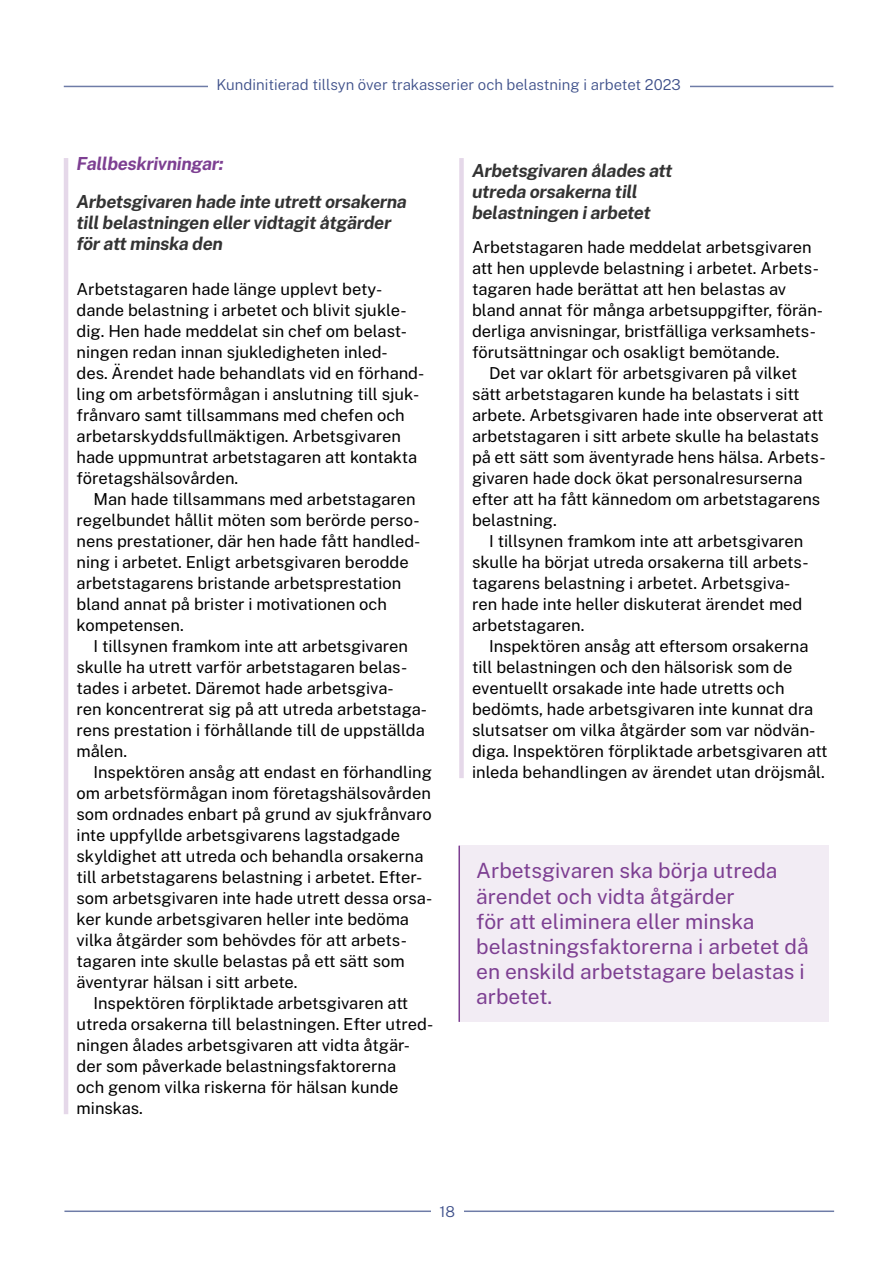
<style>
.page{position:relative;width:893px;height:1263px;background:#fff}
.page>*{position:absolute;margin:0;border:0;box-sizing:border-box;transform-origin:0 0}
.t1{font:21px/25.2px "Public Sans";color:#7d3f92}
.tapauskuvausotsikko{font:italic 700 18px/21px "Public Sans";letter-spacing:-.02em;color:#333}
.tapauskuvausotsikko-2{font:italic 700 18px "Public Sans";letter-spacing:-.02em;color:#7d3f92}
.leipis__liehu_kavenn{font:16.5px/21px "Public Sans";color:#000}
.alkuleipis__liehu_ka{font:16.5px/21px "Public Sans";color:#000}
.t2{font:300 15px "Public Sans";color:#3e508a}
</style>
<div class="page">
<hr style="left:64px;top:86px;width:769px;height:1px;background:#6e7ca7">
<div style="left:208px;top:68px;width:481px;height:34px;background:#fff"></div>
<hr style="left:64px;top:1210px;width:770px;height:2px;background:#6e7ca7">
<div style="left:431px;top:1194px;width:32px;height:35px;background:#fff"></div>
<hr style="left:64px;top:158px;width:4px;height:956px;background:#e5d8e9">
<div style="left:459px;top:158px;width:5px;height:620px;background:#e5d8e9"></div>
<div style="left:459px;top:846px;width:370px;height:176px;background:#f2ecf4"></div>
<hr style="left:458px;top:846px;width:2px;height:176px;background:#7d3f92">
<p class="t2" style="left:216px;top:75px;width:466px">Kundinitierad tillsyn över trakasserier och belastning i arbetet 2023</p>
<h3 class="tapauskuvausotsikko-2" style="left:77px;top:151px;width:149px">Fallbeskrivningar:</h3>
<h3 class="tapauskuvausotsikko" style="left:77px;top:190px;width:332px">Arbetsgivaren hade inte utrett orsakerna till belastningen eller vidtagit åtgärder för att minska den</h3>
<p class="alkuleipis__liehu_ka" style="left:77px;top:278px;width:349px">Arbetstagaren hade länge upplevt bety&shy;dande belastning i arbetet och blivit sjukle&shy;dig. Hen hade meddelat sin chef om belast&shy;ningen redan innan sjukledigheten inled-<br>des. Ärendet hade behandlats vid en förhand&shy;ling om arbetsförmågan i anslutning till sjuk&shy;frånvaro samt tillsammans med chefen och arbetarskyddsfullmäktigen. Arbetsgivaren hade uppmuntrat arbetstagaren att kontakta företagshälsovården.</p>
<p class="leipis__liehu_kavenn" style="left:77px;top:488px;width:345px;text-indent:17px">Man hade tillsammans med arbetstagaren regelbundet hållit möten som berörde perso&shy;nens prestationer, där hen hade fått handled&shy;ning i arbetet. Enligt arbetsgivaren berodde arbetstagarens bristande arbetsprestation bland annat på brister i motivationen och kompetensen.</p>
<p class="leipis__liehu_kavenn" style="left:77px;top:635px;width:352px;text-indent:17px">I tillsynen framkom inte att arbetsgivaren skulle ha utrett varför arbetstagaren belas&shy;tades i arbetet. Däremot hade arbetsgiva-<br>ren koncentrerat sig på att utreda arbetstaga&shy;rens prestation i förhållande till de uppställda målen.</p>
<p class="leipis__liehu_kavenn" style="left:77px;top:761px;width:357px;text-indent:17px">Inspektören ansåg att endast en förhandling om arbetsförmågan inom företagshälsovården som ordnades enbart på grund av sjukfrånvaro inte uppfyllde arbetsgivarens lagstadgade skyldighet att utreda och behandla orsakerna till arbetstagarens belastning i arbetet. Efter&shy;som arbetsgivaren inte hade utrett dessa orsa&shy;ker kunde arbetsgivaren heller inte bedöma vilka åtgärder som behövdes för att arbets&shy;tagaren inte skulle belastas på ett sätt som äventyrar hälsan i sitt arbete.</p>
<p class="leipis__liehu_kavenn" style="left:77px;top:992px;width:358px;text-indent:17px">Inspektören förpliktade arbetsgivaren att utreda orsakerna till belastningen. Efter utred&shy;ningen ålades arbetsgivaren att vidta åtgär&shy;der som påverkade belastningsfaktorerna<br>och genom vilka riskerna för hälsan kunde minskas.</p>
<h3 class="tapauskuvausotsikko" style="left:472px;top:158px;width:202px">Arbetsgivaren ålades att utreda orsakerna till belastningen i arbetet</h3>
<p class="alkuleipis__liehu_ka" style="left:472px;top:236px;width:353px">Arbetstagaren hade meddelat arbetsgivaren att hen upplevde belastning i arbetet. Arbets&shy;tagaren hade berättat att hen belastas av bland annat för många arbetsuppgifter, förän&shy;derliga anvisningar, bristfälliga verksamhets&shy;förutsättningar och osakligt bemötande.</p>
<p class="leipis__liehu_kavenn" style="left:472px;top:362px;width:355px;text-indent:17px">Det var oklart för arbetsgivaren på vilket sätt arbetstagaren kunde ha belastats i sitt arbete. Arbetsgivaren hade inte observerat att arbetstagaren i sitt arbete skulle ha belastats på ett sätt som äventyrade hens hälsa. Arbets&shy;givaren hade dock ökat personalresurserna efter att ha fått kännedom om arbetstagarens belastning.</p>
<p class="leipis__liehu_kavenn" style="left:472px;top:530px;width:338px;text-indent:17px">I tillsynen framkom inte att arbetsgivaren skulle ha börjat utreda orsakerna till arbets&shy;tagarens belastning i arbetet. Arbetsgiva&shy;ren hade inte heller diskuterat ärendet med arbetstagaren.</p>
<p class="leipis__liehu_kavenn" style="left:472px;top:635px;width:357px;text-indent:17px">Inspektören ansåg att eftersom orsakerna till belastningen och den hälsorisk som de eventuellt orsakade inte hade utretts och bedömts, hade arbetsgivaren inte kunnat dra slutsatser om vilka åtgärder som var nödvän&shy;diga. Inspektören förpliktade arbetsgivaren att inleda behandlingen av ärendet utan dröjsmål.</p>
<p class="t1" style="left:476px;top:857px;width:334px">Arbetsgivaren ska börja utreda ärendet och vidta åtgärder<br>för att eliminera eller minska belastningsfaktorerna i arbetet då en enskild arbetstagare belastas i arbetet.</p>
<p class="t2" style="left:439px;top:1201px;width:17px">18</p>
</div>
